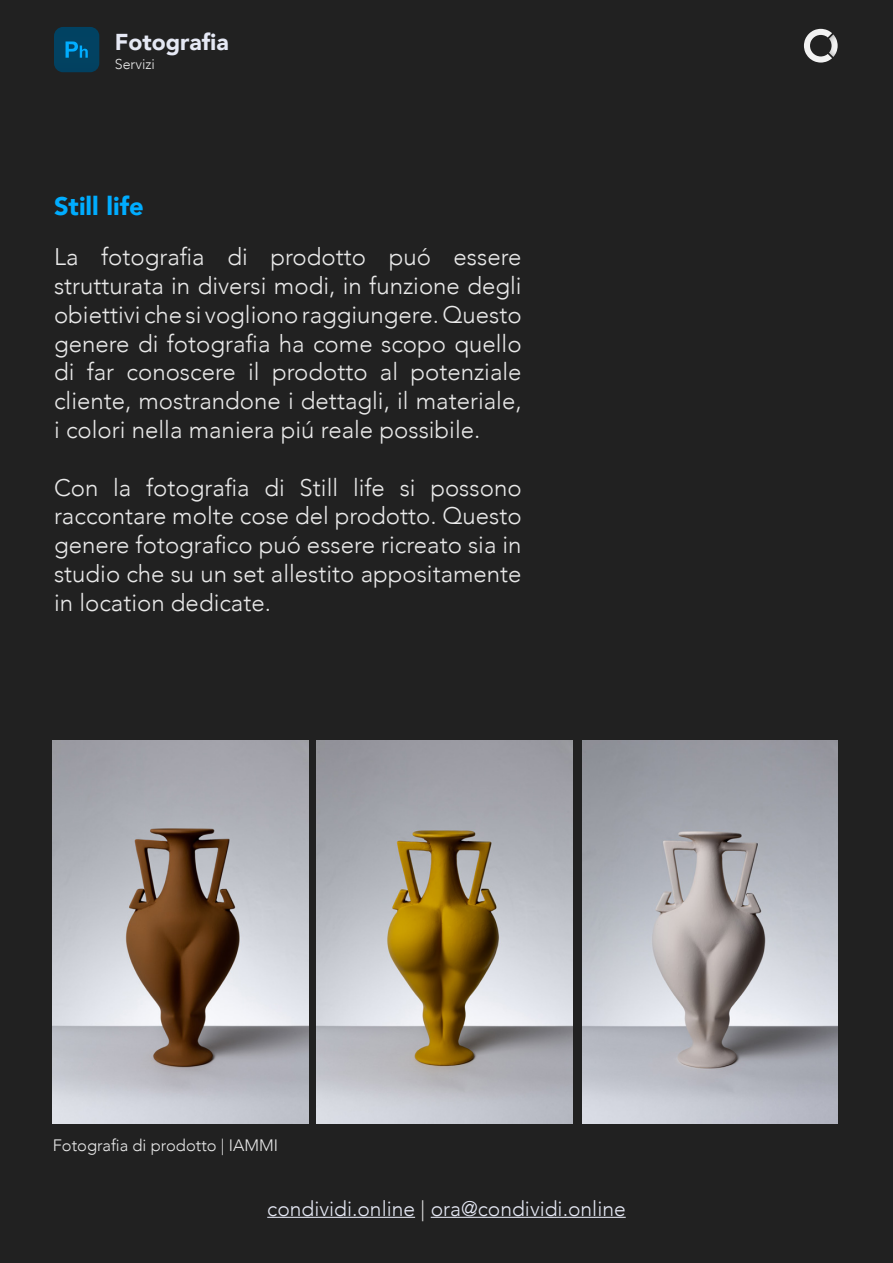
<style>
.page{position:relative;width:893px;height:1263px;background:#212121}
.page>*{position:absolute;margin:0;border:0;box-sizing:border-box;transform-origin:0 0}
.t1{font:900 25.5px "Avenir";color:#00adff}
.t2{font:300 24px/28.8px "Avenir";color:#e9e9e9;text-align:justify}
.t3{font:900 22.95px "Avenir";color:#e5e8f4}
.t4{font:300 21px "Avenir";color:#e5e8f4}
.t5{font:300 16.5px "Avenir";color:#e9e9e9}
.t6{font:300 14.25px "Avenir";color:#e9e9e9}
.s1{color:#e9e9e9}
</style>
<div class="page">
<svg style="left:804px;top:29px;width:34px;height:34px"></svg>
<hr style="left:267px;top:1217px;width:148px;height:1px;background:#e5e8f4">
<hr style="left:431px;top:1217px;width:195px;height:1px;background:#e5e8f4">
<svg style="left:54px;top:27px;width:45px;height:45px"></svg>
<img style="left:53px;top:741px;width:255px;height:383px">
<img style="left:317px;top:741px;width:255px;height:383px">
<img style="left:582px;top:741px;width:256px;height:383px">
<p class="t3" style="left:115px;top:22px;width:115px">Fotografia</p>
<p class="t6" style="left:115px;top:56px;width:42px">Servizi</p>
<p class="t1" style="left:54px;top:184px;width:91px">Still life</p>
<p class="t2" style="left:54px;top:242px;width:469px">La fotografia di prodotto puó essere strutturata in diversi modi, in funzione degli obiettivi che si vogliono raggiungere. Questo genere di fotografia ha come scopo quello di far conoscere il prodotto al potenziale cliente, mostrandone i dettagli, il materiale, i colori nella maniera piú reale possibile.</p>
<p class="t2" style="left:54px;top:473px;width:469px">Con la fotografia di Still life si possono raccontare molte cose del prodotto. Questo genere fotografico puó essere ricreato sia in studio che su un set allestito appositamente in location dedicate.</p>
<p class="t5" style="left:53px;top:1136px;width:227px">Fotografia di prodotto | IAMMI</p>
<p class="t4" style="left:267px;top:1196px;width:360px">condividi.online <span class="s1">|</span> ora@condividi.online</p>
</div>
